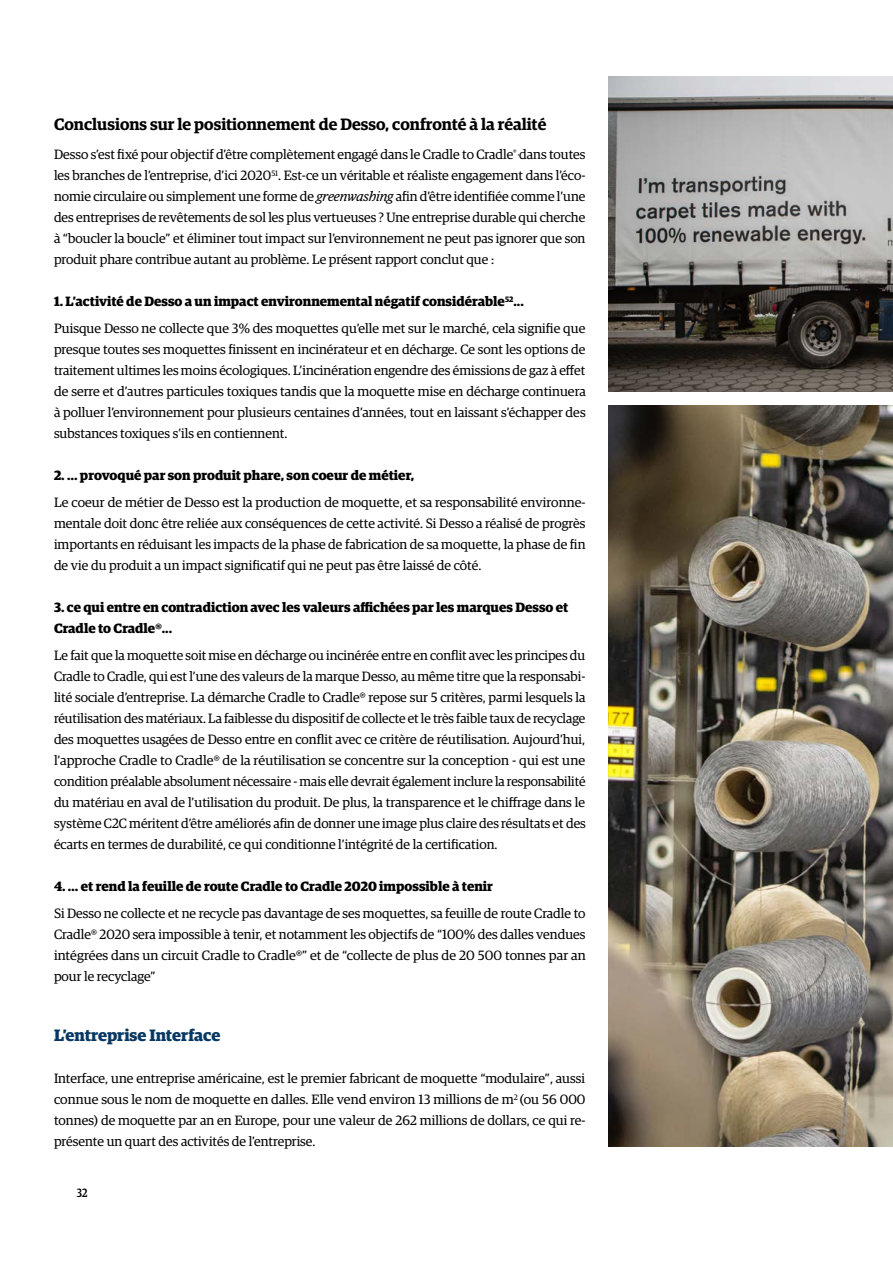
<style>
.page{position:relative;width:893px;height:1263px;background:#fff}
.page>*{position:absolute;margin:0;border:0;box-sizing:border-box;transform-origin:0 0}
.t1{font:600 16.5px "Guardian Egyp";color:#000}
.t2{font:700 16.5px "Guardian Egyp";color:#073763}
.t3{font:13.5px/21px "Guardian Egyp";color:#000;text-align:justify}
.t4{font:700 13.5px/21px "Guardian Egyp";color:#000}
.t5{font:500 12px "Guardian Egyp";color:#000;scale:.87 1}
.s1{font-style:italic}
.s2{font-weight:700}
</style>
<div class="page">
<img style="left:608px;top:77px;width:285px;height:314px">
<img style="left:608px;top:405px;width:285px;height:741px">
<p class="t1" style="left:54px;top:112px;width:494px">Conclusions sur le positionnement de Desso, confronté à la réalité</p>
<p class="t3" style="left:54px;top:143px;width:533px">Desso s’est fixé pour objectif d’être complètement engagé dans le Cradle to Cradle<sup>®</sup> <sup>,</sup>dans toutes les branches de l’entreprise, d’ici 2020<sup>51</sup>. Est-ce un véritable et réaliste engagement dans l’éco&shy;nomie circulaire ou simplement une forme de <span class="s1">greenwashing</span> afin d’être identifiée comme l’une des entreprises de revêtements de sol les plus vertueuses ? Une entreprise durable qui cherche à “boucler la boucle” et éliminer tout impact sur l’environnement ne peut pas ignorer que son produit phare contribue autant au problème. Le présent rapport conclut que :</p>
<p class="t3" style="left:54px;top:287px;width:533px;line-height:27px"><span class="s2">1. L’activité de Desso a un impact environnemental négatif considérable</span><sup>52</sup><span class="s2">...<br></span>Puisque Desso ne collecte que 3% des moquettes qu’elle met sur le marché, cela signifie que</p>
<p class="t3" style="left:54px;top:338px;width:533px">presque toutes ses moquettes finissent en incinérateur et en décharge. Ce sont les options de traitement ultimes les moins écologiques. L’incinération engendre des émissions de gaz à effet de serre et d’autres particules toxiques tandis que la moquette mise en décharge continuera à polluer l’environnement pour plusieurs centaines d’années, tout en laissant s’échapper des substances toxiques s’ils en contiennent.</p>
<p class="t4" style="left:54px;top:463px;width:362px">2. … provoqué par son produit phare, son coeur de métier,</p>
<p class="t3" style="left:54px;top:491px;width:533px">Le coeur de métier de Desso est la production de moquette, et sa responsabilité environne&shy;mentale doit donc être reliée aux conséquences de cette activité. Si Desso a réalisé de progrès importants en réduisant les impacts de la phase de fabrication de sa moquette, la phase de fin de vie du produit a un impact significatif qui ne peut pas être laissé de côté.</p>
<p class="t4" style="left:54px;top:595px;width:516px">3. ce qui entre en contradiction avec les valeurs affichées par les marques Desso et<br>Cradle to Cradle®...</p>
<p class="t3" style="left:54px;top:644px;width:533px">Le fait que la moquette soit mise en décharge ou incinérée entre en conflit avec les principes du Cradle to Cradle, qui est l’une des valeurs de la marque Desso, au même titre que la responsabi&shy;lité sociale d’entreprise. La démarche Cradle to Cradle® repose sur 5 critères, parmi lesquels la réutilisation des matériaux. La faiblesse du dispositif de collecte et le très faible taux de recyclage des moquettes usagées de Desso entre en conflit avec ce critère de réutilisation. Aujourd’hui, l’approche Cradle to Cradle® de la réutilisation se concentre sur la conception - qui est une condition préalable absolument nécessaire - mais elle devrait également inclure la responsabilité du matériau en aval de l’utilisation du produit. De plus, la transparence et le chiffrage dans le système C2C méritent d’être améliorés afin de donner une image plus claire des résultats et des écarts en termes de durabilité, ce qui conditionne l’intégrité de la certification.</p>
<p class="t4" style="left:54px;top:874px;width:441px">4. … et rend la feuille de route Cradle to Cradle 2020 impossible à tenir</p>
<p class="t3" style="left:54px;top:902px;width:533px">Si Desso ne collecte et ne recycle pas davantage de ses moquettes, sa feuille de route Cradle to Cradle® 2020 sera impossible à tenir, et notamment les objectifs de “100% des dalles vendues intégrées dans un circuit Cradle to Cradle®” et de “collecte de plus de 20 500 tonnes par an pour le recyclage”</p>
<p class="t2" style="left:54px;top:1023px;width:168px">L’entreprise Interface</p>
<p class="t3" style="left:54px;top:1067px;width:533px">Interface, une entreprise américaine, est le premier fabricant de moquette “modulaire”, aussi connue sous le nom de moquette en dalles. Elle vend environ 13 millions de m<sup>2</sup> (ou 56 000 tonnes) de moquette par an en Europe, pour une valeur de 262 millions de dollars, ce qui re&shy;présente un quart des activités de l’entreprise.</p>
<p class="t5" style="left:77px;top:1184px;width:14px">32</p>
</div>
